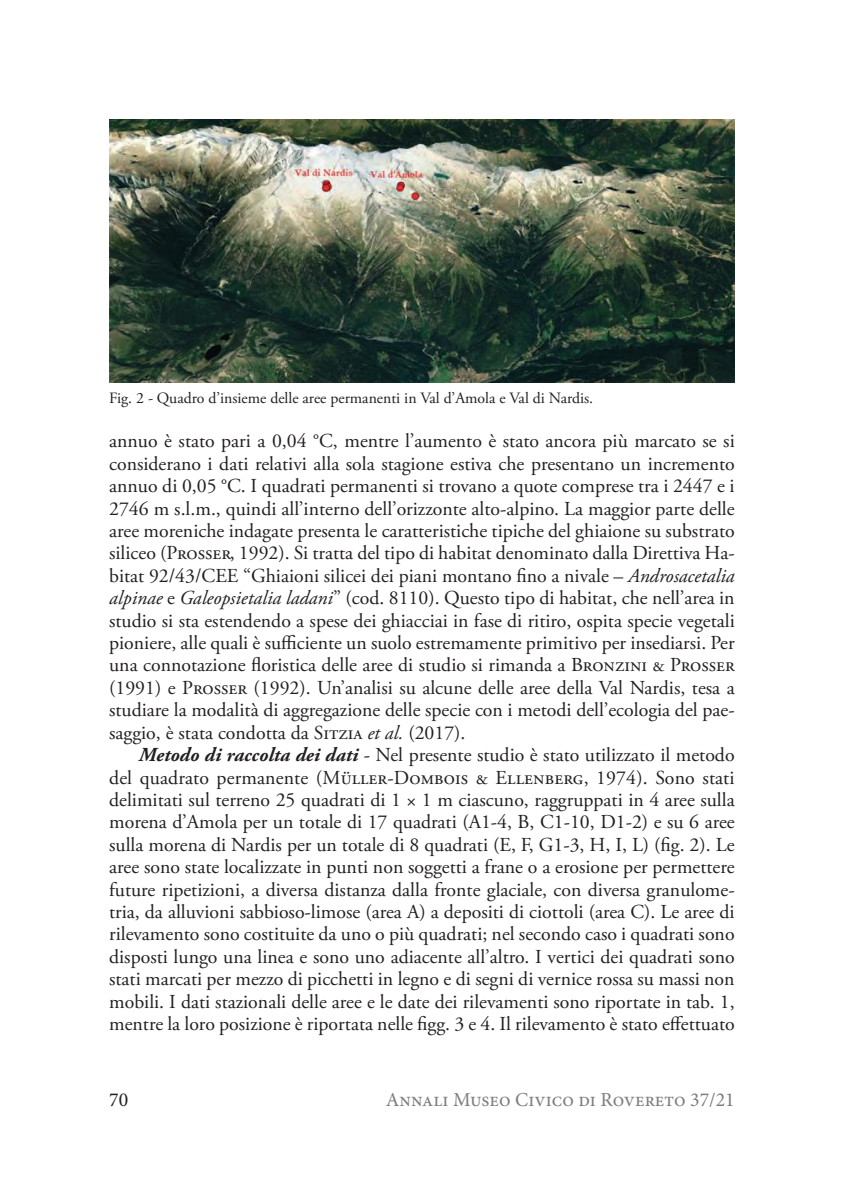
<style>
.page{position:relative;width:844px;height:1191px;background:#fff}
.page>*{position:absolute;margin:0;border:0;box-sizing:border-box;transform-origin:0 0}
.t1{font:19.78px/22.4px "Adobe Garamond Pro";color:#241f1f;text-align:justify}
.t2{font:19.78px "Minion Pro";color:#7d7c7e}
.t3{font:19.78px "Minion Pro";color:#241f1f}
.t4{font:15.75px "Adobe Garamond Pro";letter-spacing:-.03em;color:#241f1f}
.s1{font-style:italic}
.s2{font-weight:700;font-style:italic}
</style>
<div class="page">
<img style="left:109px;top:119px;width:625px;height:263px">
<p class="t4" style="left:109px;top:389px;width:485px">Fig. 2 <span class="s1">-</span> Quadro d’insieme delle aree permanenti in Val d’Amola e Val di Nardis.</p>
<p class="t1" style="left:109px;top:430px;width:627px">annuo è stato pari a 0,04 °C, mentre l’aumento è stato ancora più marcato se si considerano i dati relativi alla sola stagione estiva che presentano un incremento annuo di 0,05 °C. I quadrati permanenti si trovano a quote comprese tra i 2447 e i 2746 m s.l.m., quindi all’interno dell’orizzonte alto-alpino. La maggior parte delle aree moreniche indagate presenta le caratteristiche tipiche del ghiaione su substrato siliceo (Prosser, 1992). Si tratta del tipo di habitat denominato dalla Direttiva Ha&shy;bitat 92/43/CEE “Ghiaioni silicei dei piani montano fino a nivale – <span class="s1">Androsacetalia alpinae</span> e <span class="s1">Galeopsietalia ladani</span>” (cod. 8110). Questo tipo di habitat, che nell’area in studio si sta estendendo a spese dei ghiacciai in fase di ritiro, ospita specie vegetali pioniere, alle quali è sufficiente un suolo estremamente primitivo per insediarsi. Per una connotazione floristica delle aree di studio si rimanda a Bronzini &amp; Prosser (1991) e Prosser (1992). Un’analisi su alcune delle aree della Val Nardis, tesa a studiare la modalità di aggregazione delle specie con i metodi dell’ecologia del pae&shy;saggio, è stata condotta da Sitzia <span class="s1">et al.</span> (2017).</p>
<p class="t1" style="left:109px;top:744px;width:627px;text-indent:30px"><span class="s2">Metodo di raccolta dei dati</span> - Nel presente studio è stato utilizzato il metodo del quadrato permanente (Müller-Dombois &amp; Ellenberg, 1974). Sono stati delimitati sul terreno 25 quadrati di 1 × 1 m ciascuno, raggruppati in 4 aree sulla morena d’Amola per un totale di 17 quadrati (A1-4, B, C1-10, D1-2) e su 6 aree sulla morena di Nardis per un totale di 8 quadrati (E, F, G1-3, H, I, L) (fig. 2). Le aree sono state localizzate in punti non soggetti a frane o a erosione per permettere future ripetizioni, a diversa distanza dalla fronte glaciale, con diversa granulome&shy;tria, da alluvioni sabbioso-limose (area A) a depositi di ciottoli (area C). Le aree di rilevamento sono costituite da uno o più quadrati; nel secondo caso i quadrati sono disposti lungo una linea e sono uno adiacente all’altro. I vertici dei quadrati sono stati marcati per mezzo di picchetti in legno e di segni di vernice rossa su massi non mobili. I dati stazionali delle aree e le date dei rilevamenti sono riportate in tab. 1, mentre la loro posizione è riportata nelle figg. 3 e 4. Il rilevamento è stato effettuato</p>
<p class="t3" style="left:109px;top:1086px;width:20px">70</p>
<p class="t2" style="left:386px;top:1086px;width:350px">Annali Museo Civico di Rovereto 37/21</p>
</div>
